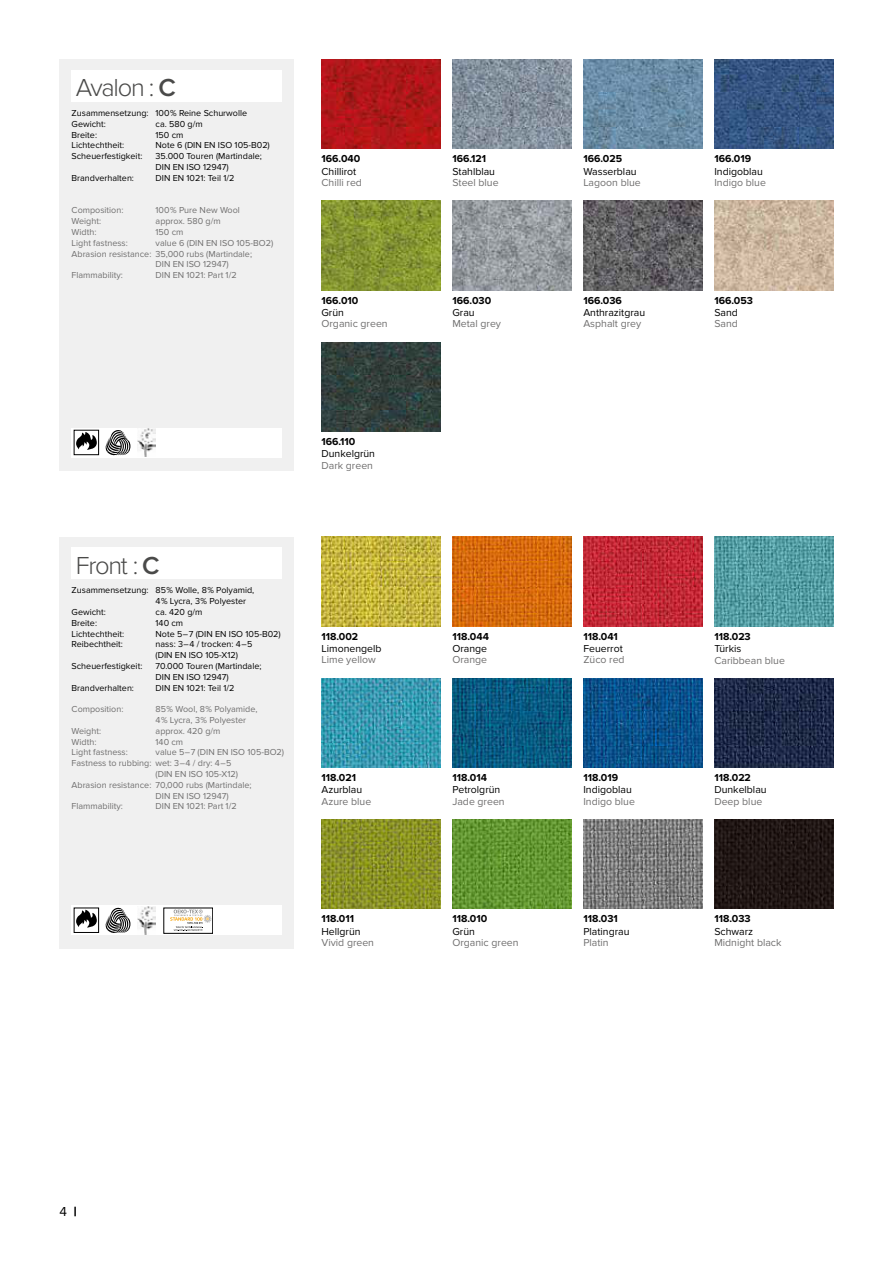
<style>
.page{position:relative;width:893px;height:1263px;background:#fff}
.page>*{position:absolute;margin:0;border:0;box-sizing:border-box;transform-origin:0 0}
.t1{font:300 25.5px "Proxima Nova";letter-spacing:-.05em;color:#4a4a49}
.t2{font:13.5px "Proxima Nova";color:#000}
.t3{font:10.5px "Proxima Nova";color:#706f6f}
.t4{font:10.5px "Proxima Nova";color:#000}
.t5{font:700 10.5px "Proxima Nova";color:#000}
.t6{font:9px/10.8px "Proxima Nova";color:#000}
.t7{font:9px/10.8px "Proxima Nova";color:#706f6f}
.s1{font-weight:600}
.s2{font-weight:900}
</style>
<div class="page">
<img style="left:321px;top:60px;width:120px;height:89px">
<img style="left:583px;top:201px;width:119px;height:89px">
<img style="left:452px;top:60px;width:119px;height:89px">
<img style="left:714px;top:201px;width:119px;height:89px">
<img style="left:583px;top:60px;width:119px;height:89px">
<img style="left:321px;top:342px;width:120px;height:89px">
<img style="left:321px;top:201px;width:120px;height:89px">
<img style="left:452px;top:201px;width:119px;height:89px">
<img style="left:714px;top:60px;width:119px;height:89px">
<img style="left:321px;top:537px;width:120px;height:89px">
<img style="left:583px;top:678px;width:119px;height:89px">
<img style="left:583px;top:819px;width:119px;height:90px">
<img style="left:452px;top:537px;width:119px;height:89px">
<img style="left:714px;top:678px;width:119px;height:89px">
<img style="left:714px;top:819px;width:119px;height:90px">
<img style="left:583px;top:537px;width:119px;height:89px">
<img style="left:321px;top:819px;width:120px;height:90px">
<img style="left:321px;top:678px;width:120px;height:89px">
<img style="left:452px;top:819px;width:119px;height:90px">
<img style="left:452px;top:678px;width:119px;height:89px">
<img style="left:714px;top:537px;width:119px;height:89px">
<div style="left:60px;top:60px;width:234px;height:411px;background:#f0f0f0"></div>
<div style="left:72px;top:70px;width:210px;height:32px;background:#fff"></div>
<div style="left:60px;top:537px;width:234px;height:411px;background:#f0f0f0"></div>
<div style="left:72px;top:905px;width:210px;height:30px;background:#fff"></div>
<div style="left:72px;top:428px;width:210px;height:30px;background:#fff"></div>
<div style="left:72px;top:547px;width:210px;height:32px;background:#fff"></div>
<svg style="left:106px;top:907px;width:24px;height:26px"></svg>
<img style="left:137px;top:906px;width:19px;height:28px">
<div style="left:74px;top:908px;width:25px;height:25px;border:1px solid #000"></div>
<svg style="left:76px;top:910px;width:21px;height:17px"></svg>
<svg style="left:170px;top:909px;width:42px;height:22px"></svg>
<svg style="left:106px;top:430px;width:24px;height:25px"></svg>
<img style="left:137px;top:429px;width:19px;height:27px">
<div style="left:74px;top:430px;width:25px;height:25px;border:1px solid #000"></div>
<svg style="left:76px;top:432px;width:21px;height:18px"></svg>
<h1 class="t1" style="left:76px;top:73px;width:101px">Avalon : <span class="s1">C</span></h1>
<p class="t6" style="left:72px;top:108px;width:177px">Zusammensetzung: 100 % Reine Schurwolle<br>Gewicht:</p>
<p class="t6" style="left:156px;top:119px;width:49px">ca. 580 g/m</p>
<p class="t6" style="left:72px;top:129px;width:27px">Breite:</p>
<p class="t6" style="left:156px;top:129px;width:29px">150 cm</p>
<p class="t6" style="left:72px;top:140px;width:54px">Lichtechtheit:</p>
<p class="t6" style="left:156px;top:140px;width:116px">Note 6 (DIN EN ISO 105-B02)</p>
<p class="t6" style="left:72px;top:151px;width:72px">Scheuerfestigkeit:</p>
<p class="t6" style="left:156px;top:151px;width:108px">35.000 Touren (Martindale;<br>DIN EN ISO 12947)</p>
<p class="t6" style="left:72px;top:173px;width:64px">Brandverhalten:</p>
<p class="t6" style="left:156px;top:173px;width:80px">DIN EN 1021: Teil 1/2</p>
<p class="t7" style="left:72px;top:205px;width:53px">Composition:</p>
<p class="t7" style="left:156px;top:205px;width:86px">100 % Pure New Wool</p>
<p class="t7" style="left:72px;top:216px;width:31px">Weight:</p>
<p class="t7" style="left:156px;top:216px;width:67px">approx. 580 g/m</p>
<p class="t7" style="left:72px;top:227px;width:26px">Width:</p>
<p class="t7" style="left:156px;top:227px;width:29px">150 cm</p>
<p class="t7" style="left:72px;top:237px;width:58px">Light fastness:</p>
<p class="t7" style="left:156px;top:237px;width:119px">value 6 (DIN EN ISO 105-BO2)</p>
<p class="t7" style="left:72px;top:248px;width:182px">Abrasion resistance: 35,000 rubs (Martindale;</p>
<p class="t7" style="left:156px;top:259px;width:75px">DIN EN ISO 12947)</p>
<p class="t7" style="left:72px;top:270px;width:53px">Flammability:</p>
<p class="t7" style="left:156px;top:270px;width:83px">DIN EN 1021: Part 1/2</p>
<p class="t5" style="left:321px;top:153px;width:40px">166.040</p>
<p class="t4" style="left:321px;top:165px;width:36px">Chillirot</p>
<p class="t3" style="left:321px;top:177px;width:42px">Chilli red</p>
<p class="t5" style="left:321px;top:294px;width:38px">166.010</p>
<p class="t4" style="left:321px;top:306px;width:24px">Grün</p>
<p class="t3" style="left:321px;top:318px;width:68px">Organic green</p>
<h1 class="t1" style="left:76px;top:550px;width:85px">Front : <span class="s1">C</span></h1>
<p class="t6" style="left:72px;top:585px;width:184px">Zusammensetzung: 85 % Wolle, 8 % Polyamid,</p>
<p class="t6" style="left:156px;top:596px;width:92px">4 % Lycra, 3 % Polyester</p>
<p class="t6" style="left:72px;top:607px;width:36px">Gewicht:</p>
<p class="t6" style="left:156px;top:607px;width:48px">ca. 420 g/m</p>
<p class="t6" style="left:72px;top:618px;width:27px">Breite:</p>
<p class="t6" style="left:156px;top:618px;width:29px">140 cm</p>
<p class="t6" style="left:72px;top:628px;width:54px">Lichtechtheit:</p>
<p class="t6" style="left:156px;top:628px;width:127px">Note 5 – 7 (DIN EN ISO 105-B02)</p>
<p class="t6" style="left:72px;top:639px;width:53px">Reibechtheit:</p>
<p class="t6" style="left:156px;top:639px;width:98px">nass: 3 – 4 / trocken: 4 – 5 (DIN EN ISO 105-X12)</p>
<p class="t6" style="left:72px;top:661px;width:72px">Scheuerfestigkeit:</p>
<p class="t6" style="left:156px;top:661px;width:107px">70.000 Touren (Martindale;<br>DIN EN ISO 12947)</p>
<p class="t6" style="left:72px;top:682px;width:64px">Brandverhalten:</p>
<p class="t6" style="left:156px;top:682px;width:80px">DIN EN 1021: Teil 1/2</p>
<p class="t7" style="left:72px;top:704px;width:53px">Composition:</p>
<p class="t7" style="left:156px;top:704px;width:103px">85 % Wool, 8 % Polyamide,<br>4 % Lycra, 3 % Polyester</p>
<p class="t7" style="left:72px;top:726px;width:31px">Weight:</p>
<p class="t7" style="left:156px;top:726px;width:66px">approx. 420 g/m</p>
<p class="t7" style="left:72px;top:736px;width:26px">Width:</p>
<p class="t7" style="left:156px;top:736px;width:29px">140 cm</p>
<p class="t7" style="left:72px;top:747px;width:58px">Light fastness:</p>
<p class="t7" style="left:156px;top:747px;width:130px">value 5 – 7 (DIN EN ISO 105-BO2)</p>
<p class="t7" style="left:72px;top:758px;width:161px">Fastness to rubbing: wet: 3 – 4 / dry: 4 – 5</p>
<p class="t7" style="left:156px;top:769px;width:84px">(DIN EN ISO 105-X12)</p>
<p class="t7" style="left:72px;top:780px;width:182px">Abrasion resistance: 70,000 rubs (Martindale;</p>
<p class="t7" style="left:156px;top:790px;width:75px">DIN EN ISO 12947)</p>
<p class="t7" style="left:72px;top:801px;width:53px">Flammability:</p>
<p class="t7" style="left:156px;top:801px;width:83px">DIN EN 1021: Part 1/2</p>
<p class="t5" style="left:321px;top:435px;width:35px">166.110</p>
<p class="t4" style="left:321px;top:448px;width:55px">Dunkelgrün</p>
<p class="t3" style="left:321px;top:459px;width:53px">Dark green</p>
<p class="t5" style="left:321px;top:630px;width:38px">118.002</p>
<p class="t4" style="left:321px;top:642px;width:62px">Limonengelb</p>
<p class="t3" style="left:321px;top:654px;width:56px">Lime yellow</p>
<p class="t5" style="left:321px;top:771px;width:36px">118.021</p>
<p class="t4" style="left:321px;top:784px;width:42px">Azurblau</p>
<p class="t3" style="left:321px;top:795px;width:51px">Azure blue</p>
<p class="t5" style="left:321px;top:913px;width:34px">118.011</p>
<p class="t4" style="left:321px;top:925px;width:41px">Hellgrün</p>
<p class="t3" style="left:321px;top:936px;width:54px">Vivid green</p>
<p class="t5" style="left:452px;top:153px;width:35px">166.121</p>
<p class="t4" style="left:452px;top:165px;width:44px">Stahlblau</p>
<p class="t3" style="left:452px;top:177px;width:48px">Steel blue</p>
<p class="t5" style="left:452px;top:294px;width:40px">166.030</p>
<p class="t4" style="left:452px;top:306px;width:24px">Grau</p>
<p class="t3" style="left:452px;top:318px;width:50px">Metal grey</p>
<p class="t5" style="left:583px;top:153px;width:40px">166.025</p>
<p class="t4" style="left:583px;top:165px;width:55px">Wasserblau</p>
<p class="t3" style="left:583px;top:177px;width:59px">Lagoon blue</p>
<p class="t5" style="left:583px;top:294px;width:40px">166.036</p>
<p class="t4" style="left:583px;top:306px;width:63px">Anthrazitgrau</p>
<p class="t3" style="left:583px;top:318px;width:59px">Asphalt grey</p>
<p class="t5" style="left:452px;top:630px;width:38px">118.044</p>
<p class="t4" style="left:452px;top:642px;width:36px">Orange</p>
<p class="t3" style="left:452px;top:654px;width:36px">Orange</p>
<p class="t5" style="left:583px;top:630px;width:36px">118.041</p>
<p class="t4" style="left:583px;top:642px;width:41px">Feuerrot</p>
<p class="t3" style="left:583px;top:654px;width:43px">Züco red</p>
<p class="t5" style="left:452px;top:771px;width:36px">118.014</p>
<p class="t4" style="left:452px;top:784px;width:49px">Petrolgrün</p>
<p class="t3" style="left:452px;top:795px;width:54px">Jade green</p>
<p class="t5" style="left:583px;top:771px;width:36px">118.019</p>
<p class="t4" style="left:583px;top:784px;width:50px">Indigoblau</p>
<p class="t3" style="left:583px;top:795px;width:53px">Indigo blue</p>
<p class="t5" style="left:452px;top:913px;width:36px">118.010</p>
<p class="t4" style="left:452px;top:925px;width:24px">Grün</p>
<p class="t3" style="left:452px;top:936px;width:68px">Organic green</p>
<p class="t5" style="left:583px;top:913px;width:36px">118.031</p>
<p class="t4" style="left:583px;top:925px;width:48px">Platingrau</p>
<p class="t3" style="left:583px;top:936px;width:27px">Platin</p>
<p class="t5" style="left:714px;top:153px;width:38px">166.019</p>
<p class="t4" style="left:714px;top:165px;width:50px">Indigoblau</p>
<p class="t3" style="left:714px;top:177px;width:53px">Indigo blue</p>
<p class="t5" style="left:714px;top:294px;width:40px">166.053</p>
<p class="t4" style="left:714px;top:306px;width:25px">Sand</p>
<p class="t3" style="left:714px;top:318px;width:25px">Sand</p>
<p class="t5" style="left:714px;top:630px;width:38px">118.023</p>
<p class="t4" style="left:714px;top:642px;width:28px">Türkis</p>
<p class="t3" style="left:714px;top:654px;width:72px">Caribbean blue</p>
<p class="t5" style="left:714px;top:771px;width:38px">118.022</p>
<p class="t4" style="left:714px;top:784px;width:54px">Dunkelblau</p>
<p class="t3" style="left:714px;top:795px;width:49px">Deep blue</p>
<p class="t5" style="left:714px;top:913px;width:38px">118.033</p>
<p class="t4" style="left:714px;top:925px;width:40px">Schwarz</p>
<p class="t3" style="left:714px;top:936px;width:69px">Midnight black</p>
<h2 class="t2" style="left:60px;top:1204px;width:19px">4 <span class="s2">|</span></h2>
</div>
